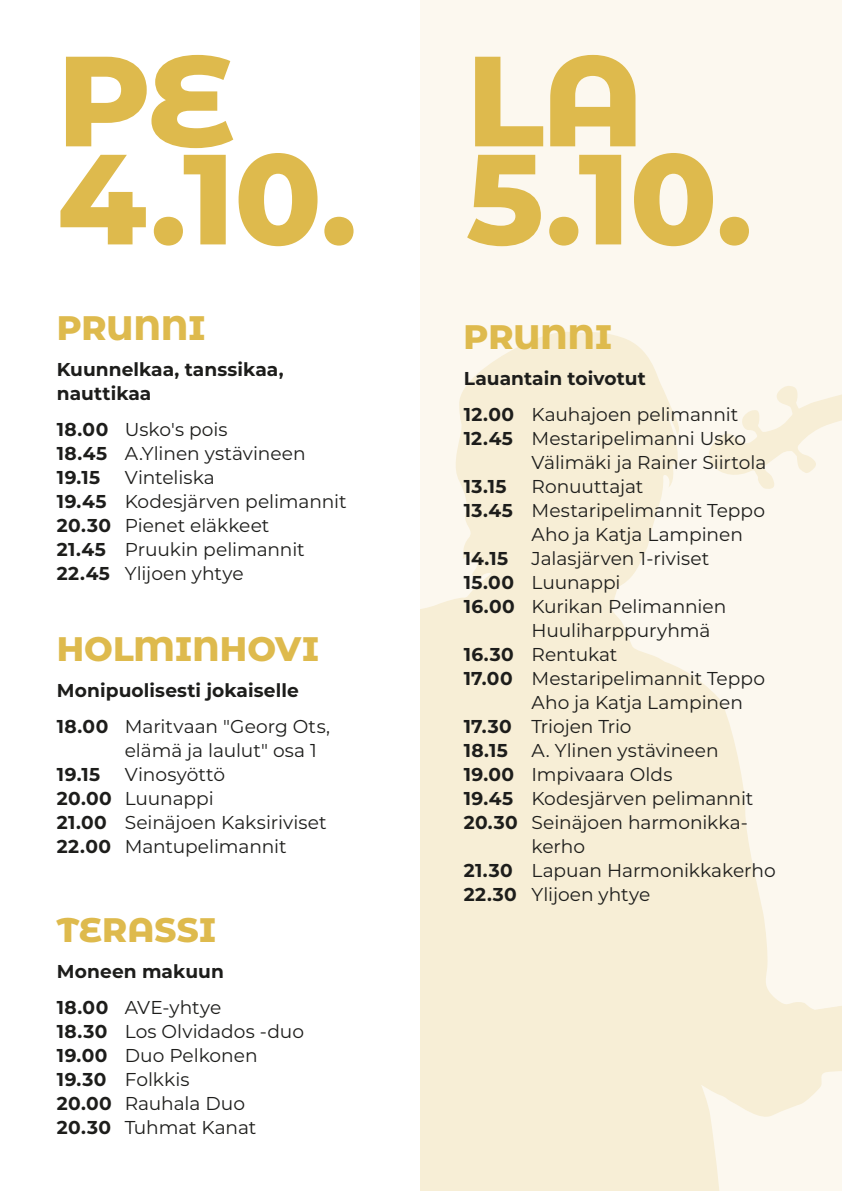
<style>
.page{position:relative;width:842px;height:1191px;background:#fff}
.page>*{position:absolute;margin:0;border:0;box-sizing:border-box;transform-origin:0 0}
.t1{font:800 128px/98px "Montserrat Alternates";letter-spacing:-.01em;color:#deba4d}
.t2{font:800 34px "Montserrat Alternates";letter-spacing:.005em;color:#deba4d}
.t3{font:18.6px/24px "Montserrat";letter-spacing:-.005em;color:#1d1d1b}
.t4{font:700 18.6px/36px "Montserrat";color:#1d1d1b}
.s1{font-weight:700}
.s2{font-weight:400}
</style>
<div class="page">
<div style="left:420px;top:0;width:422px;height:1191px;background:#fcf8ef"></div>
<svg style="left:420px;top:332px;width:422px;height:859px;fill:#f7eed6"></svg>
<div style="left:420px;top:928px;width:234px;height:263px;background:#f7eed6"></div>
<svg style="left:631px;top:945px;width:211px;height:26px"></svg>
<div style="left:420px;top:913px;width:165px;height:58px;background:#f7eed6"></div>
<svg style="left:420px;top:971px;width:422px;height:35px;fill:#f7eed6"></svg>
<div style="left:420px;top:1008px;width:422px;height:6px;background:#f7eed6"></div>
<svg style="left:420px;top:1014px;width:422px;height:118px;fill:#f7eed6"></svg>
<h1 class="t1" style="left:57px;top:45px;width:302px">PE<br>4.10.</h1>
<h1 class="t1" style="left:466px;top:45px;width:288px">LA<br>5.10.</h1>
<h2 class="t2" style="left:57px;top:302px;width:150px">PRUNNI</h2>
<p class="t4" style="left:57px;top:356px;width:228px;line-height:24px">Kuunnelkaa, tanssikaa, nauttikaa</p>
<p class="t3" style="left:57px;top:416px;width:250px"><span class="s1">18.00</span> Usko's pois<br><span class="s1">18.45</span> A.Ylinen ystävineen<br><span class="s1">19.15</span></p>
<p class="t3" style="left:57px;top:464px;width:291px;text-indent:68px">Vinteliska<br><span class="s1">19.45</span> Kodesjärven pelimannit<br><span class="s1">20.30</span> Pienet eläkkeet<br><span class="s1">21.45</span> Pruukin pelimannit<br><span class="s1">22.45</span> Ylijoen yhtye</p>
<h2 class="t2" style="left:57px;top:624px;width:264px">HOLMINHOVI</h2>
<p class="t4" style="left:57px;top:672px;width:275px">Monipuolisesti jokaiselle<br>18.00 <span class="s2">Maritvaan "Georg Ots,</span></p>
<p class="t3" style="left:125px;top:738px;width:194px">elämä ja laulut" osa 1</p>
<p class="t4" style="left:57px;top:756px;width:45px">19.15</p>
<p class="t3" style="left:57px;top:762px;width:271px;text-indent:68px">Vinosyöttö<br><span class="s1">20.00</span> Luunappi<br><span class="s1">21.00</span> Seinäjoen Kaksiriviset<br><span class="s1">22.00</span> Mantupelimannit</p>
<h2 class="t2" style="left:57px;top:905px;width:161px">TERASSI</h2>
<p class="t4" style="left:57px;top:952px;width:168px">Moneen makuun<br>18.00 <span class="s2">AVE-yhtye</span></p>
<p class="t3" style="left:57px;top:1019px;width:249px"><span class="s1">18.30</span> Los Olvidados -duo<br><span class="s1">19.00</span> Duo Pelkonen<br><span class="s1">19.30</span> Folkkis<br><span class="s1">20.00</span> Rauhala Duo<br><span class="s1">20.30</span> Tuhmat Kanat</p>
<h2 class="t2" style="left:463px;top:312px;width:150px">PRUNNI</h2>
<p class="t4" style="left:464px;top:359px;width:276px">Lauantain toivotut<br>12.00 <span class="s2">Kauhajoen pelimannit</span></p>
<p class="t3" style="left:531px;top:425px;width:236px;text-indent:-68px"><span class="s1">12.45</span> Mestaripelimanni Usko<br>Välimäki ja Rainer Siirtola</p>
<p class="t4" style="left:464px;top:467px;width:44px">13.15</p>
<p class="t3" style="left:531px;top:473px;width:113px">Ronuuttajat</p>
<p class="t3" style="left:464px;top:497px;width:303px"><span class="s1">13.45</span> Mestaripelimannit Teppo</p>
<p class="t3" style="left:531px;top:521px;width:213px">Aho ja Katja Lampinen</p>
<p class="t4" style="left:464px;top:539px;width:46px">14.15</p>
<p class="t3" style="left:531px;top:545px;width:179px">Jalasjärven 1-riviset</p>
<p class="t3" style="left:464px;top:569px;width:158px"><span class="s1">15.00</span> Luunappi</p>
<p class="t3" style="left:464px;top:593px;width:264px"><span class="s1">16.00</span> Kurikan Pelimannien</p>
<p class="t3" style="left:531px;top:617px;width:180px">Huuliharppuryhmä</p>
<p class="t3" style="left:464px;top:641px;width:155px"><span class="s1">16.30</span> Rentukat</p>
<p class="t3" style="left:464px;top:665px;width:303px"><span class="s1">17.00</span> Mestaripelimannit Teppo</p>
<p class="t3" style="left:531px;top:689px;width:213px">Aho ja Katja Lampinen</p>
<p class="t3" style="left:464px;top:713px;width:169px"><span class="s1">17.30</span> Triojen Trio</p>
<p class="t4" style="left:464px;top:731px;width:46px">18.15</p>
<p class="t3" style="left:531px;top:737px;width:189px">A. Ylinen ystävineen</p>
<p class="t3" style="left:464px;top:761px;width:210px"><span class="s1">19.00</span> Impivaara Olds</p>
<p class="t3" style="left:464px;top:785px;width:291px"><span class="s1">19.45</span> Kodesjärven pelimannit</p>
<p class="t3" style="left:464px;top:809px;width:283px"><span class="s1">20.30</span> Seinäjoen harmonikka-</p>
<p class="t3" style="left:531px;top:833px;width:55px">kerho</p>
<p class="t3" style="left:464px;top:857px;width:313px"><span class="s1">21.30</span> Lapuan Harmonikkakerho</p>
<p class="t3" style="left:464px;top:881px;width:188px"><span class="s1">22.30</span> Ylijoen yhtye</p>
</div>
